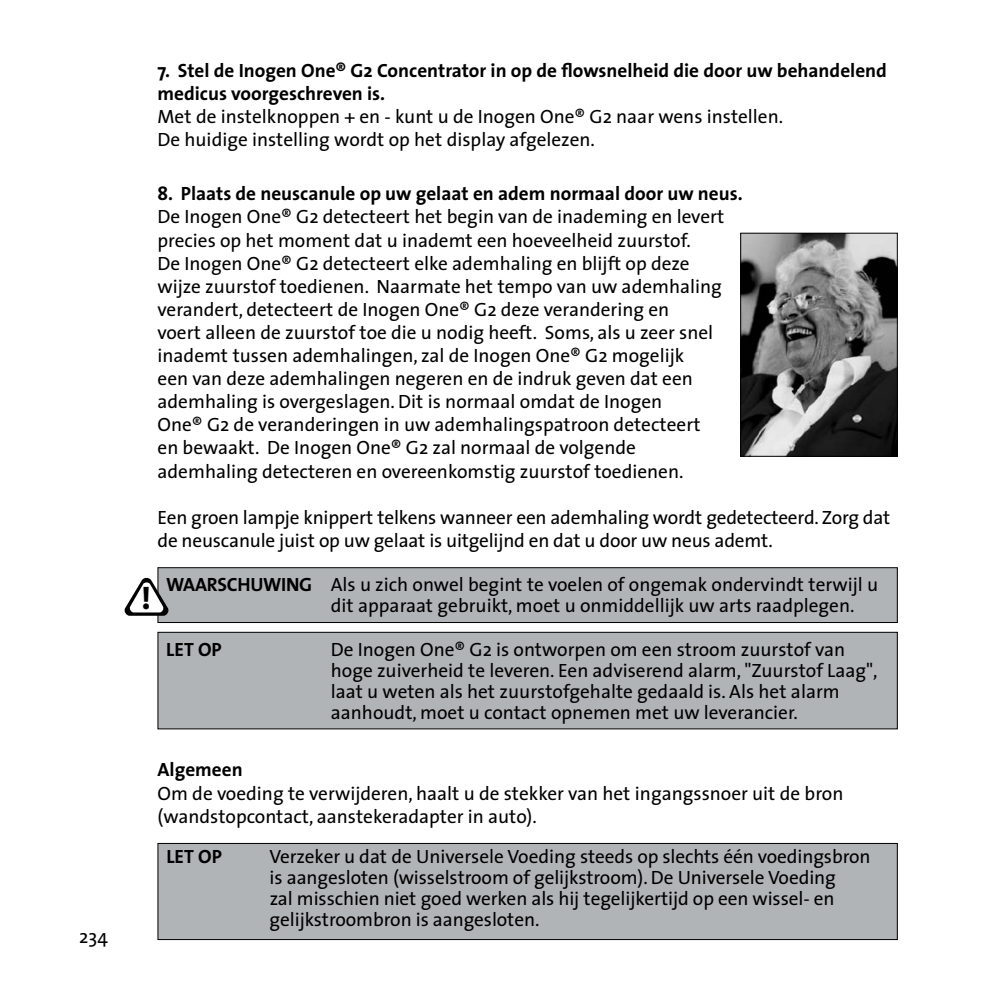
<style>
.page{position:relative;width:1008px;height:1008px;background:#fff}
.page>*{position:absolute;margin:0;border:0;box-sizing:border-box;transform-origin:0 0}
.t1{font:700 32.73px "Myriad";color:#000}
.t2{font:19.25px/23.1px "The Sans";color:#000}
.t3{font:700 19.25px/23.1px "The Sans";color:#000}
.t4{font:19.25px "The Sans Bold Caps";color:#000}
.s1{font-weight:700}
</style>
<div class="page">
<div style="left:158px;top:843px;width:739px;height:97px;background:#b1b4b6"></div>
<div style="left:158px;top:843px;width:740px;height:97px;border:1px solid #000"></div>
<div style="left:158px;top:632px;width:739px;height:97px;background:#b1b4b6"></div>
<div style="left:158px;top:632px;width:740px;height:97px;border:1px solid #000"></div>
<div style="left:158px;top:568px;width:739px;height:55px;background:#b1b4b6"></div>
<div style="left:158px;top:567px;width:740px;height:56px;border:1px solid #000"></div>
<svg style="left:124px;top:577px;width:45px;height:39px"></svg>
<img style="left:742px;top:235px;width:154px;height:220px">
<div style="left:740px;top:233px;width:158px;height:224px;border:1px solid #000"></div>
<p class="t2" style="left:79px;top:925px;width:30px">234</p>
<p class="t3" style="left:158px;top:58px;width:731px">7. Stel de Inogen One® G2 Concentrator in op de flowsnelheid die door uw behandelend medicus voorgeschreven is.</p>
<p class="t2" style="left:158px;top:104px;width:627px">Met de instelknoppen + en - kunt u de Inogen One® G2 naar wens instellen.<br>De huidige instelling wordt op het display afgelezen.</p>
<p class="t3" style="left:157px;top:182px;width:587px">8. Plaats de neuscanule op uw gelaat en adem normaal door uw neus.</p>
<p class="t2" style="left:157px;top:205px;width:568px">De Inogen One® G2 detecteert het begin van de inademing en levert precies op het moment dat u inademt een hoeveelheid zuurstof.<br>De Inogen One® G2 detecteert elke ademhaling en blijft op deze wijze zuurstof toedienen. Naarmate het tempo van uw ademhaling verandert, detecteert de Inogen One® G2 deze verandering en<br>voert alleen de zuurstof toe die u nodig heeft. Soms, als u zeer snel inademt tussen ademhalingen, zal de Inogen One® G2 mogelijk<br>een van deze ademhalingen negeren en de indruk geven dat een ademhaling is overgeslagen. Dit is normaal omdat de Inogen<br>One® G2 de veranderingen in uw ademhalingspatroon detecteert en bewaakt. De Inogen One® G2 zal normaal de volgende ademhaling detecteren en overeenkomstig zuurstof toedienen.</p>
<p class="t2" style="left:158px;top:505px;width:734px">Een groen lampje knippert telkens wanneer een ademhaling wordt gedetecteerd. Zorg dat de neuscanule juist op uw gelaat is uitgelijnd en dat u door uw neus ademt.</p>
<p class="t2" style="left:331px;top:573px;width:549px;line-height:21px;text-indent:-165px"><span class="s1">WAARSCHUWING</span> Als u zich onwel begint te voelen of ongemak ondervindt terwijl u dit apparaat gebruikt, moet u onmiddellijk uw arts raadplegen.</p>
<p class="t3" style="left:166px;top:637px;width:57px">LET OP</p>
<p class="t2" style="left:331px;top:638px;width:548px;line-height:21px">De Inogen One® G2 is ontworpen om een stroom zuurstof van hoge zuiverheid te leveren. Een adviserend alarm, "Zuurstof Laag", laat u weten als het zuurstofgehalte gedaald is. Als het alarm aanhoudt, moet u contact opnemen met uw leverancier.</p>
<p class="t3" style="left:158px;top:758px;width:87px">Algemeen</p>
<p class="t2" style="left:158px;top:781px;width:687px">Om de voeding te verwijderen, haalt u de stekker van het ingangssnoer uit de bron (wandstopcontact, aanstekeradapter in auto).</p>
<p class="t4" style="left:166px;top:840px;width:57px">LET OP</p>
<p class="t2" style="left:270px;top:845px;width:603px;line-height:21px">Verzeker u dat de Universele Voeding steeds op slechts één voedingsbron is aangesloten (wisselstroom of gelijkstroom). De Universele Voeding<br>zal misschien niet goed werken als hij tegelijkertijd op een wissel- en gelijkstroombron is aangesloten.</p>
<h1 class="t1" style="left:142px;top:581px;width:62px">! <sup>C</sup></h1>
</div>
